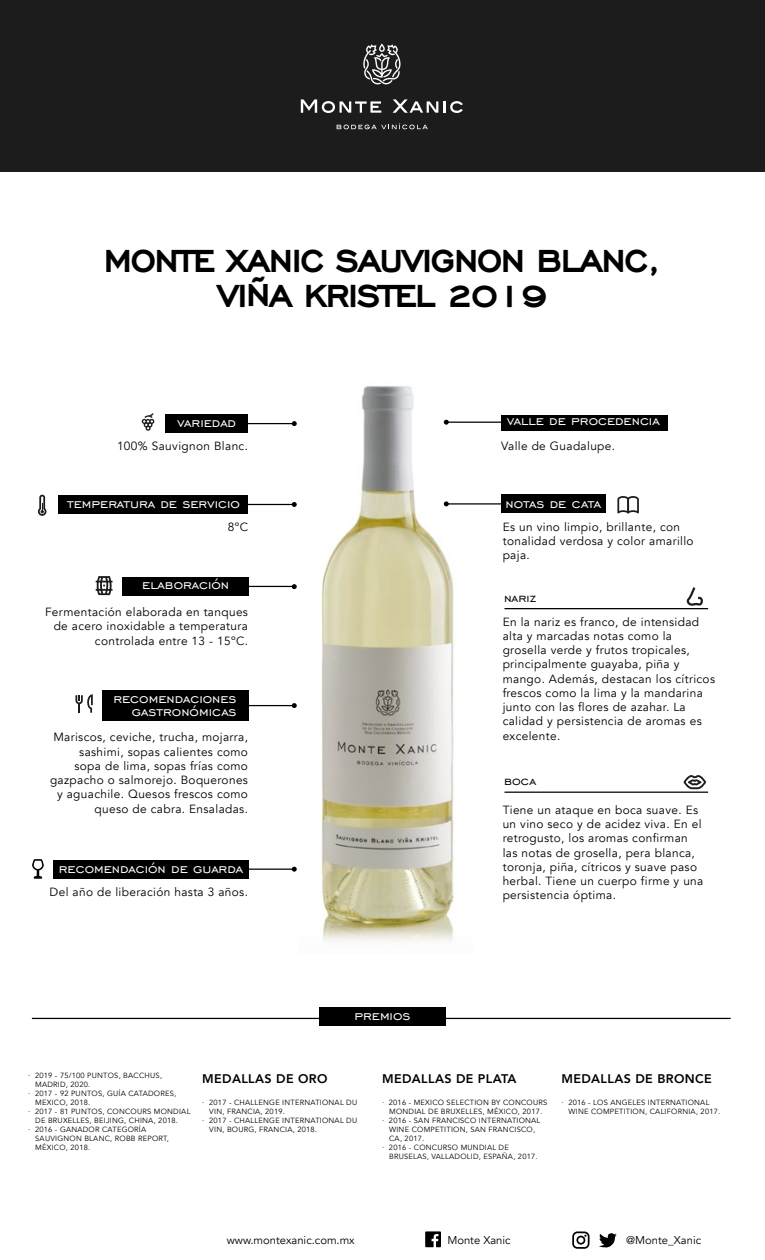
<style>
.page{position:relative;width:765px;height:1260px;background:#fff}
.page>*{position:absolute;margin:0;border:0;box-sizing:border-box;transform-origin:0 0}
.t1{font:800 37.5px/35px "Engravers Gothic BT";color:#000;text-align:center}
.t2{font:16.25px/12.5px "Engravers Gothic BT";color:#fff;text-align:right}
.t3{font:15px "Engravers Gothic BT";color:#000}
.t4{font:800 12.5px "Avenir";letter-spacing:.03em;color:#000}
.t5{font:11.88px/14.2px "Avenir";letter-spacing:.03em;color:#000}
.t6{font:11.25px "Avenir";color:#000}
.t7{font:7.5px/9px "Avenir";letter-spacing:.03em;color:#000}
</style>
<div class="page">
<img style="left:321px;top:386px;width:152px;height:556px">
<hr style="left:446px;top:503px;width:92px;height:2px;background:#000">
<hr style="left:446px;top:422px;width:92px;height:1px;background:#000">
<svg style="left:444px;top:501px;width:5px;height:5px"></svg>
<svg style="left:444px;top:420px;width:5px;height:5px"></svg>
<div style="left:501px;top:494px;width:105px;height:19px;background:#000"></div>
<div style="left:0;top:0;width:765px;height:171px;background:#1c1c1c"></div>
<svg style="left:301px;top:99px;width:80px;height:14px"></svg>
<svg style="left:393px;top:99px;width:70px;height:14px"></svg>
<svg style="left:337px;top:123px;width:91px;height:6px"></svg>
<svg style="left:363px;top:44px;width:38px;height:40px"></svg>
<hr style="left:504px;top:608px;width:204px;height:1px;background:#000">
<hr style="left:504px;top:792px;width:204px;height:1px;background:#000">
<svg style="left:683px;top:775px;width:23px;height:14px"></svg>
<svg style="left:686px;top:587px;width:17px;height:19px"></svg>
<svg style="left:617px;top:496px;width:22px;height:17px"></svg>
<svg style="left:425px;top:1231px;width:16px;height:16px"></svg>
<svg style="left:572px;top:1231px;width:18px;height:18px"></svg>
<svg style="left:599px;top:1233px;width:18px;height:15px"></svg>
<div style="left:501px;top:415px;width:167px;height:15px;background:#000"></div>
<hr style="left:212px;top:423px;width:82px;height:1px;background:#000">
<svg style="left:292px;top:421px;width:5px;height:5px"></svg>
<div style="left:165px;top:414px;width:83px;height:19px;background:#000"></div>
<svg style="left:142px;top:413px;width:12px;height:18px"></svg>
<hr style="left:212px;top:504px;width:82px;height:1px;background:#000">
<svg style="left:292px;top:502px;width:5px;height:5px"></svg>
<div style="left:58px;top:495px;width:190px;height:19px;background:#000"></div>
<svg style="left:38px;top:495px;width:8px;height:21px"></svg>
<hr style="left:212px;top:705px;width:82px;height:1px;background:#000">
<svg style="left:292px;top:703px;width:5px;height:5px"></svg>
<div style="left:102px;top:690px;width:146px;height:30px;background:#000"></div>
<svg style="left:75px;top:694px;width:18px;height:19px"></svg>
<svg style="left:292px;top:584px;width:5px;height:5px"></svg>
<hr style="left:212px;top:586px;width:82px;height:1px;background:#000">
<div style="left:122px;top:577px;width:126px;height:19px;background:#000"></div>
<svg style="left:96px;top:576px;width:17px;height:19px"></svg>
<hr style="left:212px;top:869px;width:82px;height:1px;background:#000">
<svg style="left:292px;top:867px;width:5px;height:5px"></svg>
<div style="left:53px;top:860px;width:195px;height:19px;background:#000"></div>
<svg style="left:32px;top:859px;width:12px;height:20px"></svg>
<div style="left:319px;top:1007px;width:127px;height:19px;background:#000"></div>
<hr style="left:32px;top:1018px;width:291px;height:1px;background:#000">
<hr style="left:439px;top:1018px;width:292px;height:1px;background:#000">
<h1 class="t1" style="left:105px;top:243px;width:557px">MONTE XANIC SAUVIGNON BLANC,<br>VIÑA KRISTEL 2019</h1>
<h2 class="t2" style="left:177px;top:416px;width:60px">variedad</h2>
<h2 class="t2" style="left:507px;top:414px;width:154px">valle de procedencia</h2>
<p class="t5" style="left:117px;top:439px;width:132px">100% Sauvignon Blanc.</p>
<p class="t5" style="left:501px;top:439px;width:115px">Valle de Guadalupe.</p>
<h2 class="t2" style="left:67px;top:497px;width:174px">temperatura de servicio</h2>
<p class="t5" style="left:228px;top:520px;width:22px">8ºC</p>
<h2 class="t2" style="left:142px;top:578px;width:88px">elaboración</h2>
<p class="t5" style="left:45px;top:605px;width:205px;text-align:right">Fermentación elaborada en tanques de acero inoxidable a temperatura controlada entre 13 - 15ºC.</p>
<h2 class="t2" style="left:113px;top:692px;width:125px">recomendaciones gastronómicas</h2>
<p class="t5" style="left:50px;top:730px;width:200px;text-align:right">Mariscos, ceviche, trucha, mojarra, sashimi, sopas calientes como sopa de lima, sopas frías como gazpacho o salmorejo. Boquerones y aguachile. Quesos frescos como queso de cabra. Ensaladas.</p>
<h2 class="t2" style="left:59px;top:862px;width:186px">recomendación de guarda</h2>
<p class="t5" style="left:50px;top:885px;width:200px">Del año de liberación hasta 3 años.</p>
<h2 class="t2" style="left:354px;top:1008px;width:58px">premios</h2>
<h2 class="t2" style="left:505px;top:497px;width:97px">notas de cata</h2>
<p class="t5" style="left:503px;top:520px;width:192px">Es un vino limpio, brillante, con tonalidad verdosa y color amarillo paja.</p>
<p class="t3" style="left:504px;top:589px;width:34px">nariz</p>
<p class="t5" style="left:503px;top:615px;width:214px">En la nariz es franco, de intensidad alta y marcadas notas como la grosella verde y frutos tropicales, principalmente guayaba, piña y mango. Además, destacan los cítricos frescos como la lima y la mandarina junto con las flores de azahar. La calidad y persistencia de aromas es excelente.</p>
<p class="t3" style="left:504px;top:773px;width:34px">boca</p>
<p class="t5" style="left:503px;top:803px;width:202px">Tiene un ataque en boca suave. Es un vino seco y de acidez viva. En el retrogusto, los aromas confirman las notas de grosella, pera blanca, toronja, piña, cítricos y suave paso herbal. Tiene un cuerpo firme y una persistencia óptima.</p>
<p class="t7" style="left:28px;top:1071px;width:135px">· 2019 - 75/100 PUNTOS, BACCHUS,</p>
<p class="t7" style="left:35px;top:1080px;width:56px">MADRID, 2020.</p>
<p class="t7" style="left:28px;top:1089px;width:150px">· 2017 - 92 PUNTOS, GUÍA CATADORES,</p>
<p class="t7" style="left:35px;top:1098px;width:56px">MEXICO, 2018.</p>
<p class="t7" style="left:28px;top:1107px;width:164px">· 2017 - 81 PUNTOS, CONCOURS MONDIAL</p>
<p class="t7" style="left:35px;top:1116px;width:144px">DE BRUXELLES, BEIJING, CHINA, 2018.</p>
<p class="t7" style="left:28px;top:1125px;width:120px">· 2016 - GANADOR CATEGORÍA</p>
<p class="t7" style="left:35px;top:1134px;width:135px">SAUVIGNON BLANC, ROBB REPORT,</p>
<p class="t7" style="left:35px;top:1143px;width:56px">MÉXICO, 2018.</p>
<p class="t4" style="left:202px;top:1069px;width:127px">MEDALLAS DE ORO</p>
<p class="t4" style="left:382px;top:1069px;width:136px">MEDALLAS DE PLATA</p>
<p class="t4" style="left:561px;top:1069px;width:152px">MEDALLAS DE BRONCE</p>
<p class="t7" style="left:202px;top:1098px;width:157px">· 2017 - CHALLENGE INTERNATIONAL DU</p>
<p class="t7" style="left:209px;top:1107px;width:77px">VIN, FRANCIA, 2019.</p>
<p class="t7" style="left:202px;top:1116px;width:157px">· 2017 - CHALLENGE INTERNATIONAL DU</p>
<p class="t7" style="left:209px;top:1125px;width:109px">VIN, BOURG, FRANCIA, 2018.</p>
<p class="t7" style="left:382px;top:1098px;width:167px">· 2016 - MEXICO SELECTION BY CONCOURS</p>
<p class="t7" style="left:389px;top:1107px;width:155px">MONDIAL DE BRUXELLES, MÉXICO, 2017.</p>
<p class="t7" style="left:382px;top:1116px;width:160px">· 2016 - SAN FRANCISCO INTERNATIONAL</p>
<p class="t7" style="left:389px;top:1125px;width:148px">WINE COMPETITION, SAN FRANCISCO,</p>
<p class="t7" style="left:389px;top:1134px;width:37px">CA, 2017.</p>
<p class="t7" style="left:382px;top:1143px;width:128px">· 2016 - CONCURSO MUNDIAL DE</p>
<p class="t7" style="left:389px;top:1152px;width:150px">BRUSELAS, VALLADOLID, ESPAÑA, 2017.</p>
<p class="t7" style="left:569px;top:1098px;width:153px;text-indent:-7px">· 2016 - LOS ANGELES INTERNATIONAL<br>WINE COMPETITION, CALIFORNIA, 2017.</p>
<p class="t6" style="left:227px;top:1233px;width:129px">www.montexanic.com.mx</p>
<p class="t6" style="left:447px;top:1233px;width:65px">Monte Xanic</p>
<p class="t6" style="left:626px;top:1233px;width:76px">@Monte_Xanic</p>
</div>
